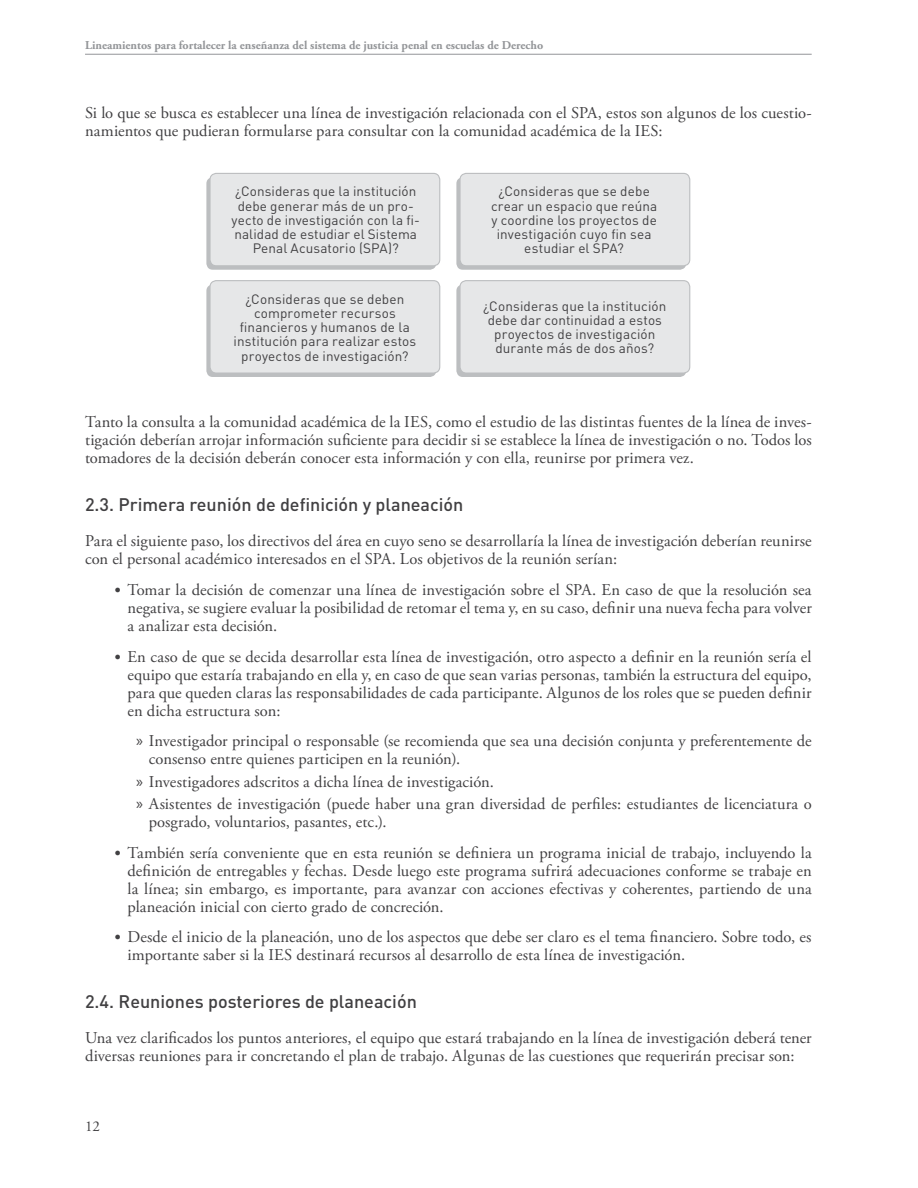
<style>
.page{position:relative;width:918px;height:1188px;background:#fff}
.page>*{position:absolute;margin:0;border:0;box-sizing:border-box;transform-origin:0 0}
.t1{font:500 18px "DIN Pro";color:#414042}
.t2{font:16.5px/18px "Adobe Garamond Pro";letter-spacing:.005em;color:#414042}
.t3{font:15px "Adobe Garamond Pro";color:#414042}
.t4{font:13.5px/14.2px "DIN Pro";letter-spacing:.01em;color:#414042;text-align:center}
.t5{font:700 12px "Adobe Garamond Pro";color:#939598}
.s1{font-weight:700;font-size:15px}
.s2{font-family:"Myriad Pro"}
</style>
<div class="page">
<hr style="left:85px;top:54px;width:727px;height:1px;background:#939598">
<div style="left:206px;top:177px;width:230px;height:93px;background:#bcbec0;border-radius:6px"></div>
<div style="left:210px;top:173px;width:230px;height:93px;background:#e6e7e8;border-radius:6px"></div>
<div style="left:209px;top:173px;width:231px;height:93px;border:1px solid #bcbec0;border-radius:6px"></div>
<div style="left:456px;top:177px;width:230px;height:93px;background:#bcbec0;border-radius:6px"></div>
<div style="left:460px;top:173px;width:230px;height:93px;background:#e6e7e8;border-radius:6px"></div>
<div style="left:459px;top:173px;width:231px;height:93px;border:1px solid #bcbec0;border-radius:6px"></div>
<div style="left:206px;top:285px;width:230px;height:92px;background:#bcbec0;border-radius:6px"></div>
<div style="left:210px;top:281px;width:230px;height:92px;background:#e6e7e8;border-radius:6px"></div>
<div style="left:209px;top:280px;width:231px;height:94px;border:1px solid #bcbec0;border-radius:6px"></div>
<div style="left:456px;top:285px;width:230px;height:92px;background:#bcbec0;border-radius:6px"></div>
<div style="left:460px;top:281px;width:230px;height:92px;background:#e6e7e8;border-radius:6px"></div>
<div style="left:459px;top:280px;width:231px;height:94px;border:1px solid #bcbec0;border-radius:6px"></div>
<p class="t5" style="left:85px;top:38px;width:460px">Lineamientos para fortalecer la enseñanza del sistema de justicia penal en escuelas de Derecho</p>
<p class="t2" style="left:85px;top:105px;width:728px">Si lo que se busca es establecer una línea de investigación relacionada con el SPA, estos son algunos de los cuestio&shy;namientos que pudieran formularse para consultar con la comunidad académica de la IES:</p>
<p class="t4" style="left:232px;top:184px;width:190px">¿Consideras que la institución debe generar más de un pro&shy;yecto de investigación con la fi&shy;nalidad de estudiar el Sistema<br>Penal Acusatorio (SPA)?</p>
<p class="t4" style="left:491px;top:184px;width:168px">¿Consideras que se debe crear un espacio que reúna y coordine los proyectos de investigación cuyo fin sea estudiar el SPA?</p>
<p class="t4" style="left:234px;top:291px;width:184px">¿Consideras que se deben comprometer recursos financieros y humanos de la institución para realizar estos proyectos de investigación?</p>
<p class="t4" style="left:483px;top:298px;width:185px">¿Consideras que la institución debe dar continuidad a estos proyectos de investigación durante más de dos años?</p>
<p class="t2" style="left:85px;top:414px;width:728px;text-align:justify">Tanto la consulta a la comunidad académica de la IES, como el estudio de las distintas fuentes de la línea de inves&shy;tigación deberían arrojar información suficiente para decidir si se establece la línea de investigación o no. Todos los tomadores de la decisión deberán conocer esta información y con ella, reunirse por primera vez.</p>
<p class="t1" style="left:85px;top:492px;width:380px">2.3. Primera reunión de definición y planeación</p>
<p class="t2" style="left:85px;top:532px;width:728px">Para el siguiente paso, los directivos del área en cuyo seno se desarrollaría la línea de investigación deberían reunirse con el personal académico interesados en el SPA. Los objetivos de la reunión serían:</p>
<p class="t2" style="left:128px;top:581px;width:686px;text-align:justify;text-indent:-13px"><span class="s1">•</span> Tomar la decisión de comenzar una línea de investigación sobre el SPA. En caso de que la resolución sea negativa, se sugiere evaluar la posibilidad de retomar el tema y, en su caso, definir una nueva fecha para volver a analizar esta decisión.</p>
<p class="t2" style="left:128px;top:648px;width:686px;text-align:justify;text-indent:-13px"><span class="s1">•</span> En caso de que se decida desarrollar esta línea de investigación, otro aspecto a definir en la reunión sería el equipo que estaría trabajando en ella y, en caso de que sean varias personas, también la estructura del equipo, para que queden claras las responsabilidades de cada participante. Algunos de los roles que se pueden definir en dicha estructura son:</p>
<p class="t2" style="left:149px;top:733px;width:664px;text-indent:-13px"><span class="s2">»</span> Investigador principal o responsable (se recomienda que sea una decisión conjunta y preferentemente de consenso entre quienes participen en la reunión).</p>
<p class="t2" style="left:136px;top:771px;width:677px;line-height:22.2px"><span class="s2">»</span> Investigadores adscritos a dicha línea de investigación.<br><span class="s2">»</span> Asistentes de investigación (puede haber una gran diversidad de perfiles: estudiantes de licenciatura o</p>
<p class="t2" style="left:149px;top:813px;width:239px">posgrado, voluntarios, pasantes, etc.).</p>
<p class="t2" style="left:128px;top:844px;width:686px;text-align:justify;text-indent:-13px"><span class="s1">•</span> También sería conveniente que en esta reunión se definiera un programa inicial de trabajo, incluyendo la definición de entregables y fechas. Desde luego este programa sufrirá adecuaciones conforme se trabaje en la línea; sin embargo, es importante, para avanzar con acciones efectivas y coherentes, partiendo de una planeación inicial con cierto grado de concreción.</p>
<p class="t2" style="left:128px;top:929px;width:686px;text-indent:-13px"><span class="s1">•</span> Desde el inicio de la planeación, uno de los aspectos que debe ser claro es el tema financiero. Sobre todo, es importante saber si la IES destinará recursos al desarrollo de esta línea de investigación.</p>
<p class="t1" style="left:85px;top:989px;width:333px">2.4. Reuniones posteriores de planeación</p>
<p class="t2" style="left:85px;top:1030px;width:728px">Una vez clarificados los puntos anteriores, el equipo que estará trabajando en la línea de investigación deberá tener diversas reuniones para ir concretando el plan de trabajo. Algunas de las cuestiones que requerirán precisar son:</p>
<p class="t3" style="left:85px;top:1117px;width:16px">12</p>
</div>
